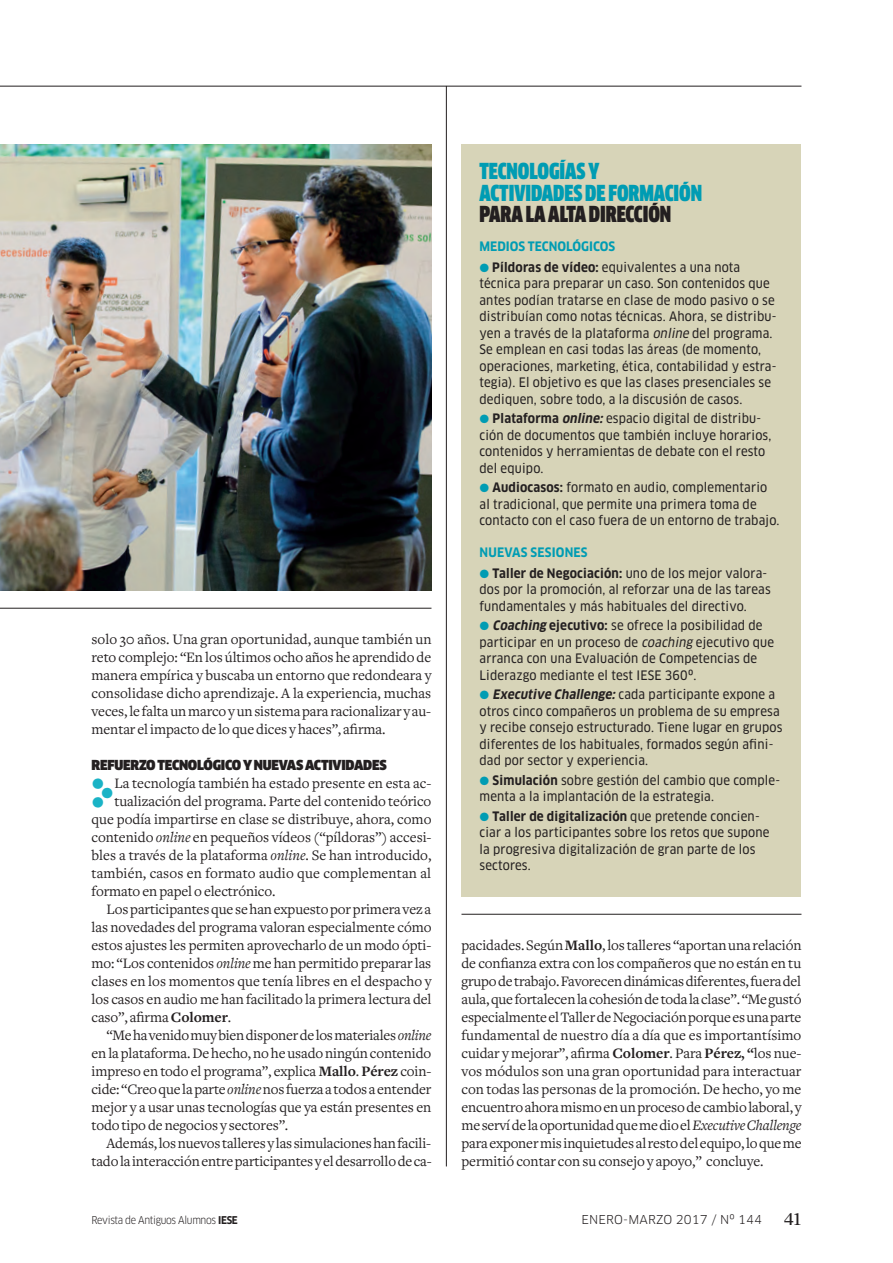
<style>
.page{position:relative;width:893px;height:1263px;background:#fff}
.page>*{position:absolute;margin:0;border:0;box-sizing:border-box;transform-origin:0 0}
.t1{font:37.2px "Click Bits Icons 3";color:#1ab3c6}
.t2{font:900 21.6px/21.6px "Clan Cond";letter-spacing:-.005em;color:#009cb3}
.t3{font:900 21.6px "Clan Cond";letter-spacing:-.005em;color:#231f20}
.t4{font:15px/18px "Freight Text";letter-spacing:-.005em;color:#231f20;text-align:justify}
.t5{font:900 13.5px "Clan Narrow";letter-spacing:-.02em;color:#231f20}
.t6{font:12.75px/16.5px "Clan Narrow News";letter-spacing:.015em;color:#231f20}
.t7{font:700 12.75px/21px "Clan Narrow";letter-spacing:.015em;color:#231f20}
.t8{font:700 12.75px "Clan Narrow";color:#009cb3}
.t9{font:12px "Clan";letter-spacing:.015em;color:#231f20}
.t10{font:10.5px "Clan Narrow";letter-spacing:-.03em;color:#231f20}
.s1{font-style:italic}
.s2{font-weight:700}
.s3{font-family:"Clan Narrow";font-weight:700}
.s4{font-family:"Clan Narrow";font-weight:700;font-style:italic}
.s5{color:#009cb3}
.s6{font-family:"Clan Narrow News";font-weight:400}
.s7{font-family:"Leitura News Roman 2";font-size:18px}
</style>
<div class="page">
<hr style="left:0;top:86px;width:801px;height:1px;background:#231f20">
<hr style="left:0;top:608px;width:431px;height:1px;background:#231f20">
<hr style="left:461px;top:914px;width:340px;height:1px;background:#231f20">
<hr style="left:446px;top:86px;width:1px;height:1080px;background:#231f20">
<img style="left:0;top:144px;width:431px;height:446px">
<div style="left:461px;top:144px;width:340px;height:752px;background:#d7d4b8"></div>
<p class="t4" style="left:91px;top:631px;width:342px">solo 30 años. Una gran oportunidad, aunque también un reto complejo: “En los últimos ocho años he aprendido de manera empírica y buscaba un entorno que redondeara y consolidase dicho aprendizaje. A la experiencia, muchas veces, le falta un marco y un sistema para racionalizar y au&shy;mentar el impacto de lo que dices y haces”, afirma.</p>
<p class="t5" style="left:91px;top:757px;width:297px">REFUERZO TECNOLÓGICO Y NUEVAS ACTIVIDADES</p>
<h1 class="t1" style="left:91px;top:776px;width:25px">l</h1>
<p class="t4" style="left:114px;top:775px;width:318px">La tecnología también ha estado presente en esta ac-</p>
<p class="t4" style="left:114px;top:793px;width:318px">tualización del programa. Parte del contenido teórico</p>
<p class="t4" style="left:91px;top:811px;width:341px">que podía impartirse en clase se distribuye, ahora, como</p>
<p class="t4" style="left:91px;top:829px;width:342px">contenido <span class="s1">online</span> en pequeños vídeos (“píldoras”) accesi-</p>
<p class="t4" style="left:91px;top:847px;width:342px">bles a través de la plataforma <span class="s1">online.</span> Se han introducido,</p>
<p class="t4" style="left:91px;top:865px;width:341px">también, casos en formato audio que complementan al</p>
<p class="t4" style="left:91px;top:883px;width:186px">formato en papel o electrónico.</p>
<p class="t4" style="left:106px;top:901px;width:326px">Los participantes que se han expuesto por primera vez a</p>
<p class="t4" style="left:91px;top:919px;width:342px">las novedades del programa valoran especialmente cómo</p>
<p class="t4" style="left:91px;top:937px;width:341px">estos ajustes les permiten aprovecharlo de un modo ópti-</p>
<p class="t4" style="left:91px;top:955px;width:341px">mo: “Los contenidos <span class="s1">online</span> me han permitido preparar las</p>
<p class="t4" style="left:91px;top:973px;width:342px">clases en los momentos que tenía libres en el despacho y</p>
<p class="t4" style="left:91px;top:991px;width:342px">los casos en audio me han facilitado la primera lectura del</p>
<p class="t4" style="left:91px;top:1009px;width:141px">caso”, afirma <span class="s2">Colomer</span>.</p>
<p class="t4" style="left:106px;top:1027px;width:326px">“Me ha venido muy bien disponer de los materiales <span class="s1">online</span></p>
<p class="t4" style="left:91px;top:1045px;width:341px">en la plataforma. De hecho, no he usado ningún contenido</p>
<p class="t4" style="left:91px;top:1063px;width:341px">impreso en todo el programa”, explica <span class="s2">Mallo</span>. <span class="s2">Pérez</span> coin-</p>
<p class="t4" style="left:91px;top:1081px;width:341px">cide: “Creo que la parte <span class="s1">online</span> nos fuerza a todos a entender</p>
<p class="t4" style="left:91px;top:1099px;width:341px">mejor y a usar unas tecnologías que ya están presentes en</p>
<p class="t4" style="left:91px;top:1117px;width:198px">todo tipo de negocios y sectores”.</p>
<p class="t4" style="left:106px;top:1135px;width:326px">Además, los nuevos talleres y las simulaciones han facili-</p>
<p class="t4" style="left:91px;top:1153px;width:342px">tado la interacción entre participantes y el desarrollo de ca-</p>
<h2 class="t2" style="left:479px;top:161px;width:224px">TECNOLOGÍAS Y<br>ACTIVIDADES DE FORMACIÓN</h2>
<h2 class="t3" style="left:479px;top:201px;width:193px">PARA LA ALTA DIRECCIÓN</h2>
<p class="t8" style="left:479px;top:238px;width:137px">MEDIOS TECNOLÓGICOS</p>
<p class="t6" style="left:479px;top:259px;width:299px;text-indent:13px"><span class="s3">Píldoras de vídeo:</span> equivalentes a una nota técnica para preparar un caso. Son contenidos que antes podían tratarse en clase de modo pasivo o se distribuían como notas técnicas. Ahora, se distribu&shy;yen a través de la plataforma <span class="s1">online</span> del programa.<br>Se emplean en casi todas las áreas (de momento, operaciones, marketing, ética, contabilidad y estra&shy;tegia). El objetivo es que las clases presenciales se dediquen, sobre todo, a la discusión de casos.</p>
<p class="t6" style="left:479px;top:410px;width:293px;text-indent:13px"><span class="s3">Plataforma</span> <span class="s4">online:</span>espacio digital de distribu&shy;ción de documentos que también incluye horarios, contenidos y herramientas de debate con el resto del equipo.</p>
<p class="t6" style="left:479px;top:479px;width:301px;text-indent:13px"><span class="s3">Audiocasos:</span> formato en audio, complementario al tradicional, que permite una primera toma de contacto con el caso fuera de un entorno de trabajo.</p>
<p class="t7" style="left:493px;top:542px;width:276px;text-indent:-13px"><span class="s5">NUEVAS SESIONES<br></span>Taller de Negociación: <span class="s6">uno de los mejor valora-</span></p>
<p class="t6" style="left:479px;top:581px;width:293px">dos por la promoción, al reforzar una de las tareas fundamentales y más habituales del directivo.</p>
<p class="t6" style="left:479px;top:617px;width:296px;text-indent:13px"><span class="s4">Coaching</span> <span class="s3">ejecutivo:</span> se ofrece la posibilidad de participar en un proceso de <span class="s1">coaching</span> ejecutivo que arranca con una Evaluación de Competencias de Liderazgo mediante el test IESE 360º.</p>
<p class="t6" style="left:479px;top:686px;width:304px;text-indent:13px"><span class="s4">Executive Challenge:</span>cada participante expone a otros cinco compañeros un problema de su empresa y recibe consejo estructurado. Tiene lugar en grupos diferentes de los habituales, formados según afini&shy;dad por sector y experiencia.</p>
<p class="t6" style="left:479px;top:772px;width:302px;text-indent:13px"><span class="s3">Simulación</span> sobre gestión del cambio que comple&shy;menta a la implantación de la estrategia.</p>
<p class="t7" style="left:493px;top:806px;width:269px">Taller de digitalización <span class="s6">que pretende concien-</span></p>
<p class="t6" style="left:479px;top:824px;width:292px">ciar a los participantes sobre los retos que supone la progresiva digitalización de gran parte de los sectores.</p>
<p class="t4" style="left:461px;top:937px;width:342px">pacidades. Según <span class="s2">Mallo</span>, los talleres “aportan una relación de confianza extra con los compañeros que no están en tu grupo de trabajo. Favorecen dinámicas diferentes, fuera del aula, que fortalecen la cohesión de toda la clase”. “Me gustó especialmente el Taller de Negociación porque es una parte fundamental de nuestro día a día que es importantísimo cuidar y mejorar”, afirma <span class="s2">Colomer</span>. Para <span class="s2">Pérez, “</span>los nue&shy;vos módulos son una gran oportunidad para interactuar con todas las personas de la promoción. De hecho, yo me encuentro ahora mismo en un proceso de cambio laboral, y me serví de la oportunidad que me dio el <span class="s1">Executive Challenge </span>para exponer mis inquietudes al resto del equipo, lo que me permitió contar con su consejo y apoyo,” concluye.</p>
<p class="t10" style="left:91px;top:1213px;width:148px">Revista de Antiguos Alumnos <span class="s2">IESE</span></p>
<p class="t9" style="left:582px;top:1212px;width:221px">ENERO-MARZO 2017 / Nº 144 <span class="s7">41</span></p>
</div>
